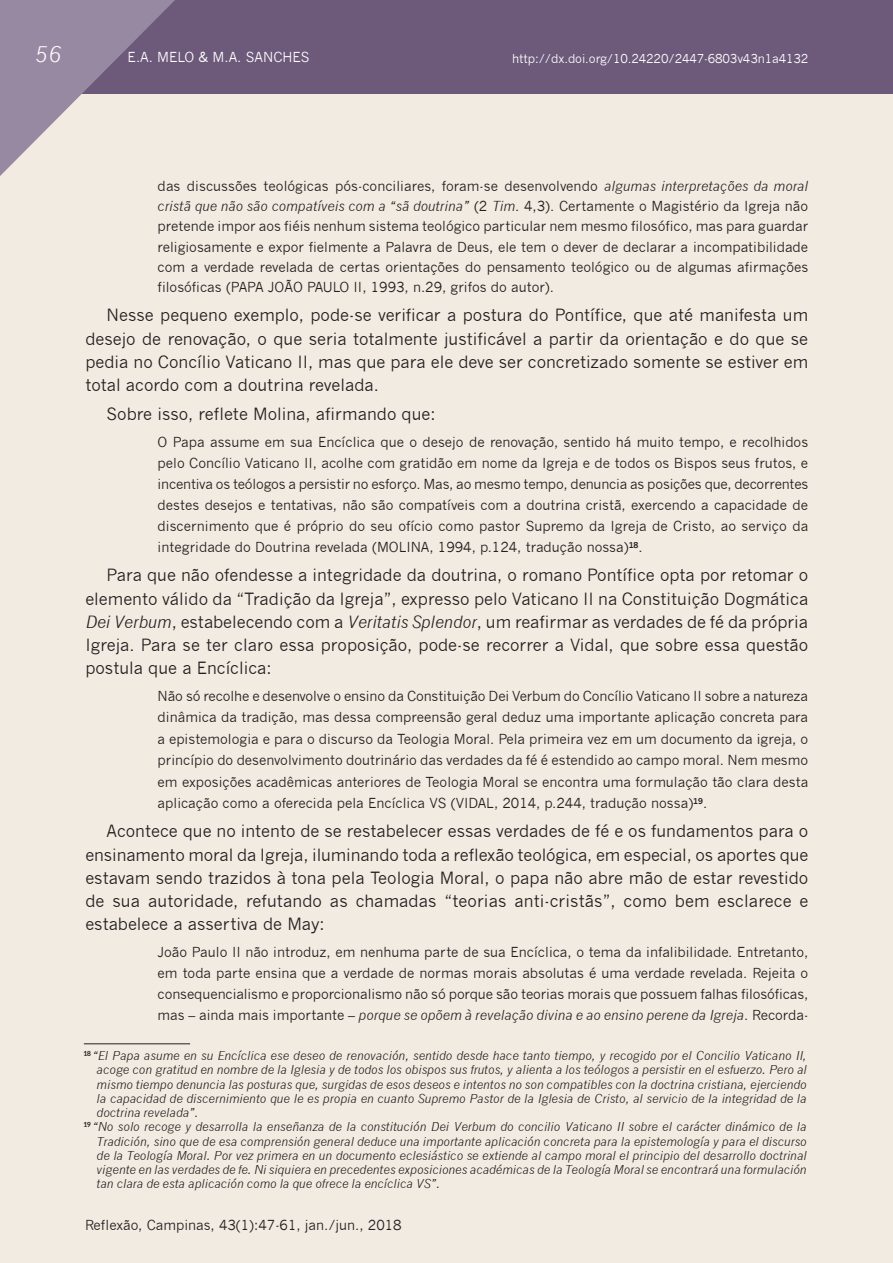
<style>
.page{position:relative;width:893px;height:1263px;background:#fff}
.page>*{position:absolute;margin:0;border:0;box-sizing:border-box;transform-origin:0 0}
.t1{font:italic 21px "News Gothic";color:#fff}
.t2{font:16.5px/23.2px "News Gothic";color:#231f20;text-align:justify}
.t3{font:13.5px/21px "News Gothic";color:#231f20;text-align:justify}
.t4{font:13.5px "News Gothic";color:#fff}
.t5{font:italic 12px "News Gothic";color:#231f20}
.t6{font:12px "News Gothic";letter-spacing:-.01em;color:#fff}
.s1{font-style:italic}
</style>
<div class="page">
<div style="left:0;top:93px;width:893px;height:1170px;background:#f1ebe1"></div>
<div style="left:0;top:0;width:893px;height:93px;background:#6d597a"></div>
<svg style="left:0;top:0;width:176px;height:176px"></svg>
<hr style="left:84px;top:1043px;width:106px;height:1px;background:#231f20">
<h1 class="t1" style="left:36px;top:42px;width:28px">56</h1>
<p class="t4" style="left:128px;top:49px;width:184px">E.A. MELO &amp; M.A. SANCHES</p>
<p class="t6" style="left:512px;top:51px;width:298px">http://dx.doi.org/10.24220/2447-6803v43n1a4132</p>
<p class="t3" style="left:158px;top:176px;width:652px;line-height:20.2px">das discussões teológicas pós-conciliares, foram-se desenvolvendo <span class="s1">algumas interpretações da moral cristã que não são compatíveis com a “sã doutrina”</span> (2 <span class="s1">Tim</span>. 4,3). Certamente o Magistério da Igreja não pretende impor aos fiéis nenhum sistema teológico particular nem mesmo filosófico, mas para guardar religiosamente e expor fielmente a Palavra de Deus, ele tem o dever de declarar a incompatibilidade com a verdade revelada de certas orientações do pensamento teológico ou de algumas afirmações filosóficas (PAPA JOÃO PAULO II, 1993, n.29, grifos do autor).</p>
<p class="t2" style="left:85px;top:304px;width:724px;text-indent:21px">Nesse pequeno exemplo, pode-se verificar a postura do Pontífice, que até manifesta um desejo de renovação, o que seria totalmente justificável a partir da orientação e do que se pedia no Concílio Vaticano II, mas que para ele deve ser concretizado somente se estiver em total acordo com a doutrina revelada.</p>
<p class="t2" style="left:107px;top:403px;width:331px">Sobre isso, reflete Molina, afirmando que:</p>
<p class="t3" style="left:158px;top:432px;width:652px">O Papa assume em sua Encíclica que o desejo de renovação, sentido há muito tempo, e recolhidos pelo Concílio Vaticano II, acolhe com gratidão em nome da Igreja e de todos os Bispos seus frutos, e incentiva os teólogos a persistir no esforço. Mas, ao mesmo tempo, denuncia as posições que, decorrentes destes desejos e tentativas, não são compatíveis com a doutrina cristã, exercendo a capacidade de discernimento que é próprio do seu ofício como pastor Supremo da Igreja de Cristo, ao serviço da integridade do Doutrina revelada (MOLINA, 1994, p.124, tradução nossa)<sup>18</sup>.</p>
<p class="t2" style="left:85px;top:564px;width:724px;text-indent:21px">Para que não ofendesse a integridade da doutrina, o romano Pontífice opta por retomar o elemento válido da “Tradição da Igreja”, expresso pelo Vaticano II na Constituição Dogmática <span class="s1">Dei Verbum</span>, estabelecendo com a <span class="s1">Veritatis Splendor</span>, um reafirmar as verdades de fé da própria Igreja. Para se ter claro essa proposição, pode-se recorrer a Vidal, que sobre essa questão postula que a Encíclica:</p>
<p class="t3" style="left:158px;top:686px;width:652px">Não só recolhe e desenvolve o ensino da Constituição Dei Verbum do Concílio Vaticano II sobre a natureza dinâmica da tradição, mas dessa compreensão geral deduz uma importante aplicação concreta para a epistemologia e para o discurso da Teologia Moral. Pela primeira vez em um documento da igreja, o princípio do desenvolvimento doutrinário das verdades da fé é estendido ao campo moral. Nem mesmo em exposições acadêmicas anteriores de Teologia Moral se encontra uma formulação tão clara desta aplicação como a oferecida pela Encíclica VS (VIDAL, 2014, p.244, tradução nossa)<sup>19</sup>.</p>
<p class="t2" style="left:85px;top:820px;width:725px;text-indent:21px">Acontece que no intento de se restabelecer essas verdades de fé e os fundamentos para o ensinamento moral da Igreja, iluminando toda a reflexão teológica, em especial, os aportes que estavam sendo trazidos à tona pela Teologia Moral, o papa não abre mão de estar revestido de sua autoridade, refutando as chamadas “teorias anti-cristãs”, como bem esclarece e estabelece a assertiva de May:</p>
<p class="t3" style="left:158px;top:942px;width:652px">João Paulo II não introduz, em nenhuma parte de sua Encíclica, o tema da infalibilidade. Entretanto, em toda parte ensina que a verdade de normas morais absolutas é uma verdade revelada. Rejeita o consequencialismo e proporcionalismo não só porque são teorias morais que possuem falhas filosóficas, mas – ainda mais importante – <span class="s1">porque se opõem à revelação divina e ao ensino perene da Igreja</span>. Recorda-</p>
<p class="t5" style="left:84px;top:1048px;width:724px"><sup>18</sup> “El Papa asume en su Encíclica ese deseo de renovación, sentido desde hace tanto tiempo, y recogido por el Concilio Vaticano II,</p>
<p class="t5" style="left:97px;top:1063px;width:712px">acoge con gratitud en nombre de la Iglesia y de todos los obispos sus frutos, y alienta a los teólogos a persistir en el esfuerzo. Pero al</p>
<p class="t5" style="left:97px;top:1077px;width:712px">mismo tiempo denuncia las posturas que, surgidas de esos deseos e intentos no son compatibles con la doctrina cristiana, ejerciendo</p>
<p class="t5" style="left:97px;top:1091px;width:712px">la capacidad de discernimiento que le es propia en cuanto Supremo Pastor de la Iglesia de Cristo, al servicio de la integridad de la</p>
<p class="t5" style="left:97px;top:1105px;width:104px">doctrina revelada”.</p>
<p class="t5" style="left:84px;top:1120px;width:724px"><sup>19</sup> “No solo recoge y desarrolla la enseñanza de la constitución Dei Verbum do concilio Vaticano II sobre el carácter dinámico de la</p>
<p class="t5" style="left:97px;top:1134px;width:712px">Tradición, sino que de esa comprensión general deduce una importante aplicación concreta para la epistemología y para el discurso</p>
<p class="t5" style="left:97px;top:1148px;width:712px">de la Teología Moral. Por vez primera en un documento eclesiástico se extiende al campo moral el principio del desarrollo doctrinal</p>
<p class="t5" style="left:97px;top:1162px;width:712px">vigente en las verdades de fe. Ni siquiera en precedentes exposiciones académicas de la Teología Moral se encontrará una formulación</p>
<p class="t5" style="left:97px;top:1177px;width:345px">tan clara de esta aplicación como la que ofrece la encíclica VS”.</p>
<p class="t3" style="left:85px;top:1215px;width:318px">Reflexão, Campinas, 43(1):47-61, jan./jun., 2018</p>
</div>
